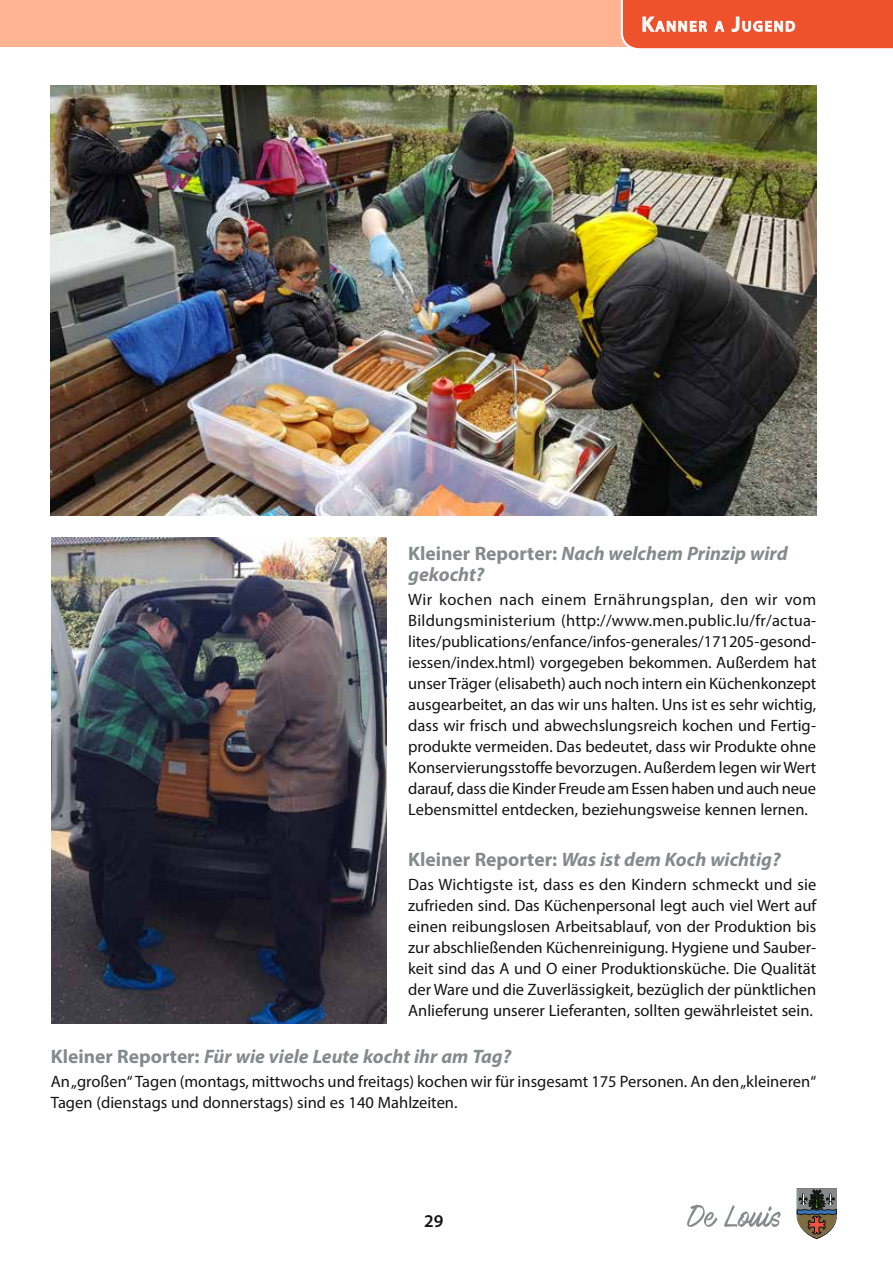
<style>
.page{position:relative;width:893px;height:1263px;background:#fff}
.page>*{position:absolute;margin:0;border:0;box-sizing:border-box;transform-origin:0 0}
.Titel_PARA_Serre{font:italic 700 19.5px/21px "Myriad Pro";color:#868a8b}
.t1{font:600 18px "Myriad Pro";color:#131413}
.t2{font:16.5px/21px "Myriad Pro";color:#131413;text-align:justify}
.t3{font:600 14.7px "Myriad Pro";letter-spacing:.105em;color:#fff}
.s1{font-size:21px}
.s2{font-style:normal}
</style>
<div class="page">
<img style="left:51px;top:85px;width:765px;height:431px">
<img style="left:51px;top:537px;width:336px;height:486px">
<svg style="left:797px;top:1188px;width:40px;height:51px;background:#777169"></svg>
<svg style="left:687px;top:1204px;width:30px;height:23px"></svg>
<svg style="left:724px;top:1205px;width:57px;height:22px"></svg>
<div style="left:0;top:0;width:893px;height:47px;background:#ffb392"></div>
<svg style="left:620px;top:0;width:273px;height:49px;background:#ef5f3b"></svg>
<p class="t3" style="left:642px;top:17px;width:155px"><span class="s1">K</span>ANNER A <span class="s1">J</span>UGEND</p>
<p class="Titel_PARA_Serre" style="left:408px;top:542px;width:381px"><span class="s2">Kleiner Reporter:</span> Nach welchem Prinzip wird gekocht?</p>
<p class="t2" style="left:408px;top:589px;width:410px">Wir kochen nach einem Ernährungsplan, den wir vom Bildungsministerium (http://www.men.public.lu/fr/actua&shy;lites/publications/enfance/infos-generales/171205-gesond&shy;iessen/index.html) vorgegeben bekommen. Außerdem hat unser Träger (elisabeth) auch noch intern ein Küchenkonzept ausgearbeitet, an das wir uns halten. Uns ist es sehr wichtig, dass wir frisch und abwechslungsreich kochen und Fertig&shy;produkte vermeiden. Das bedeutet, dass wir Produkte ohne Konservierungsstoffe bevorzugen. Außerdem legen wir Wert darauf, dass die Kinder Freude am Essen haben und auch neue Lebensmittel entdecken, beziehungsweise kennen lernen.</p>
<p class="Titel_PARA_Serre" style="left:408px;top:848px;width:374px"><span class="s2">Kleiner Reporter:</span> Was ist dem Koch wichtig?</p>
<p class="t2" style="left:408px;top:874px;width:410px">Das Wichtigste ist, dass es den Kindern schmeckt und sie zufrieden sind. Das Küchenpersonal legt auch viel Wert auf einen reibungslosen Arbeitsablauf, von der Produktion bis zur abschließenden Küchenreinigung. Hygiene und Sauber&shy;keit sind das A und O einer Produktionsküche. Die Qualität der Ware und die Zuverlässigkeit, bezüglich der pünktlichen Anlieferung unserer Lieferanten, sollten gewährleistet sein.</p>
<p class="Titel_PARA_Serre" style="left:51px;top:1045px;width:462px"><span class="s2">Kleiner Reporter:</span> Für wie viele Leute kocht ihr am Tag?</p>
<p class="t2" style="left:51px;top:1071px;width:767px">An „großen“ Tagen (montags, mittwochs und freitags) kochen wir für insgesamt 175 Personen. An den „kleineren“<br>Tagen (dienstags und donnerstags) sind es 140 Mahlzeiten.</p>
<p class="t1" style="left:424px;top:1209px;width:21px">29</p>
</div>
